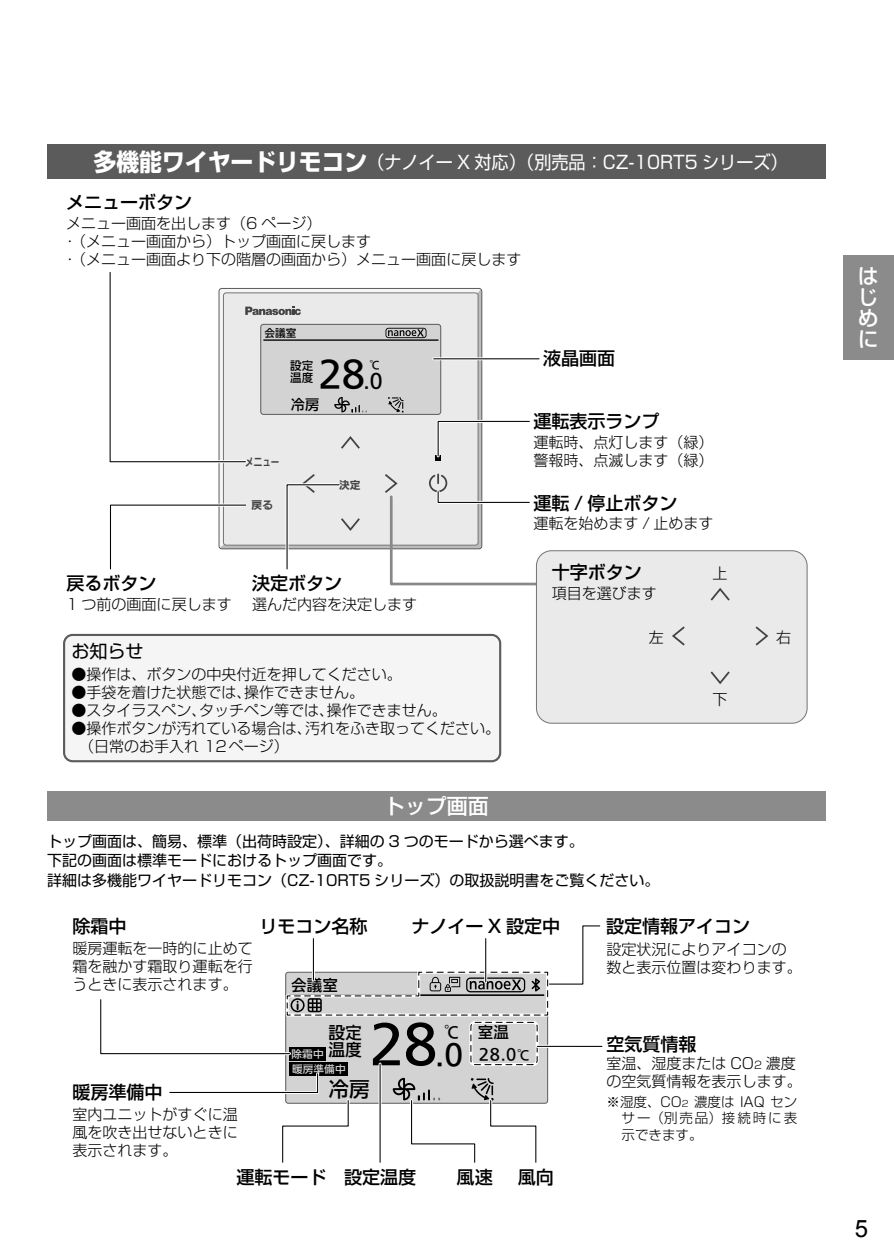
<style>
.page{position:relative;width:894px;height:1255px;background:#fff}
.page>*{position:absolute;margin:0;border:0;box-sizing:border-box;transform-origin:0 0}
.t1{font:51.9px "PUD Go Dp M 90 msp RKSJ H";color:#000}
.t2{font:35.7px "PUD Go Dp M 90 msp RKSJ H";color:#000}
.t3{font:28.5px "PUD Go Dp M 90 msp RKSJ H";color:#000}
.t4{font:24px "Arial";color:#000}
.t5{font:21px "Shin Go Pro Medium 90 msp RKSJ H";color:#fff}
.t6{font:21px/21px "Shin Go Pro Medium 90 msp RKSJ V";color:#fff;text-align:justify}
.t7{font:20.7px "PUD Go Dp M 90 msp RKSJ H";color:#000}
.t8{font:19.65px "PUD Go Dp M 90 msp RKSJ H";color:#000}
.t9{font:18px "Shin Go Pro Medium 90 msp RKSJ H";color:#000}
.t10{font:18px "Shin Go Pro Regular 90 msp RKSJ H";color:#fff;scale:.95 1}
.t11{font:18px "Shin Go Pro Regular 90 msp RKSJ H";color:#000}
.t12{font:16.8px/16.8px "PUD Go Dp M 90 msp RKSJ H";color:#000}
.t13{font:15.6px "PUD Go Dp M 90 msp RKSJ H";color:#000}
.t14{font:15px/18px "Shin Go Pro Light 90 msp RKSJ H";color:#000}
.t15{font:15px/19.5px "Shin Go Pro Regular 90 msp RKSJ H";color:#000}
.t16{font:14.25px "PUD Go Dp M 90 msp RKSJ H";color:#000}
.t17{font:13.5px/16.2px "Shin Go Pro Light 90 msp RKSJ H";color:#000;text-align:justify}
.t18{font:12.9px "PUD Go Dp M 90 msp RKSJ H";color:#000}
.t19{font:11.55px/11.6px "PUD Go Dp M 90 msp RKSJ H";color:#000}
.t20{font:10.65px "PUD Go Dp B 90 msp RKSJ H";color:#434343}
.t21{font:10.65px "PUD Go Dp B 90 msp RKSJ H";color:#434343;scale:.8 1}
.t22{font:10.65px "PUD Go Dp M 90 msp RKSJ H";color:#000}
.t23{font:10.35px "PUD Go Dp M 90 msp RKSJ H";color:#d3d3d3}
.s1{font-family:"Shin Go Pro Bold 90 msp RKSJ H";font-size:24px}
.s2{font-size:10.5px}
.s3{font-size:9px}
</style>
<div class="page">
<div style="left:842px;top:255px;width:51px;height:105px;background:#8b8b8b"></div>
<div style="left:47px;top:145px;width:778px;height:34px;background:#5b5b5b"></div>
<div style="left:286px;top:972px;width:261px;height:131px;background:#d3d3d3;border-radius:3px"></div>
<div style="left:289px;top:1047px;width:37px;height:13px;background:#000"></div>
<div style="left:289px;top:1062px;width:59px;height:14px;background:#000"></div>
<svg style="left:169px;top:1071px;width:182px;height:92px"></svg>
<hr style="left:378px;top:1064px;width:3px;height:98px;background:#fff">
<hr style="left:379px;top:1064px;width:1px;height:98px;background:#000">
<svg style="left:393px;top:1078px;width:145px;height:85px"></svg>
<svg style="left:100px;top:925px;width:501px;height:132px"></svg>
<div style="left:469px;top:1021px;width:69px;height:45px;border:3px solid #fff;border-radius:4px"></div>
<div style="left:470px;top:1022px;width:67px;height:43px;border:1px dashed #000;border-radius:4px"></div>
<hr style="left:312px;top:939px;width:3px;height:41px;background:#fff">
<hr style="left:313px;top:939px;width:1px;height:41px;background:#000">
<hr style="left:484px;top:939px;width:3px;height:43px;background:#fff">
<hr style="left:485px;top:939px;width:1px;height:43px;background:#000">
<hr style="left:537px;top:1045px;width:65px;height:3px;background:#fff">
<hr style="left:537px;top:1046px;width:65px;height:1px;background:#000">
<div style="left:64px;top:635px;width:436px;height:126px;background:#f5f5f5;border-radius:9px"></div>
<div style="left:63px;top:634px;width:438px;height:128px;border:2px solid #5b5b5b;border-radius:9px"></div>
<div style="left:223px;top:293px;width:255px;height:252px;background:#eaeaea;border-radius:3px"></div>
<svg style="left:341px;top:436px;width:19px;height:13px"></svg>
<div style="left:261px;top:324px;width:179px;height:90px;background:#d3d3d3;border-radius:3px"></div>
<div style="left:260px;top:324px;width:181px;height:91px;border:1px solid #5b5b5b;border-radius:3px"></div>
<hr style="left:263px;top:339px;width:175px;height:2px;background:#000">
<svg style="left:388px;top:397px;width:15px;height:16px"></svg>
<svg style="left:334px;top:397px;width:33px;height:15px"></svg>
<svg style="left:385px;top:328px;width:41px;height:10px"></svg>
<svg style="left:110px;top:502px;width:139px;height:68px"></svg>
<svg style="left:109px;top:272px;width:192px;height:193px"></svg>
<svg style="left:284px;top:474px;width:76px;height:96px"></svg>
<svg style="left:435px;top:418px;width:95px;height:43px"></svg>
<hr style="left:433px;top:357px;width:106px;height:3px;background:#fff">
<hr style="left:433px;top:358px;width:106px;height:1px;background:#000">
<svg style="left:385px;top:474px;width:159px;height:112px"></svg>
<div style="left:536px;top:551px;width:271px;height:172px;background:#eaeaea;border-radius:15px"></div>
<div style="left:536px;top:550px;width:271px;height:174px;border:1px solid #737373;border-radius:15px"></div>
<svg style="left:755px;top:626px;width:13px;height:20px"></svg>
<svg style="left:710px;top:588px;width:19px;height:13px"></svg>
<svg style="left:710px;top:671px;width:19px;height:13px"></svg>
<svg style="left:672px;top:626px;width:12px;height:20px"></svg>
<div style="left:47px;top:791px;width:778px;height:30px;background:#8b8b8b"></div>
<p class="t10" style="left:94px;top:155px;width:732px"><span class="s1">多機能ワイヤードリモコン</span>（ナノイー X 対応）（別売品：CZ-10RT5 シリーズ）</p>
<p class="t9" style="left:66px;top:196px;width:127px">メニューボタン</p>
<p class="t14" style="left:62px;top:216px;width:460px">メニュー画面を出します（6 ページ）<br>・ （メニュー画面から）トップ画面に戻します<br>・ （メニュー画面より下の階層の画面から）メニュー画面に戻します</p>
<p class="t22" style="left:264px;top:329px;width:34px">会議室</p>
<h2 class="t2" style="left:318px;top:360px;width:48px">28</h2>
<p class="t19" style="left:290px;top:361px;width:25px">設定温度</p>
<p class="t16" style="left:291px;top:400px;width:30px">冷房</p>
<p class="t22" style="left:370px;top:361px;width:12px">℃</p>
<h3 class="t8" style="left:363px;top:373px;width:21px">.0</h3>
<p class="t21" style="left:245px;top:458px;width:44px">メニュー</p>
<p class="t20" style="left:251px;top:501px;width:23px">戻る</p>
<p class="t20" style="left:339px;top:481px;width:23px">決定</p>
<p class="t9" style="left:66px;top:577px;width:91px">戻るボタン</p>
<p class="t14" style="left:66px;top:597px;width:167px">1 つ前の画面に戻します</p>
<p class="t9" style="left:252px;top:576px;width:91px">決定ボタン</p>
<p class="t14" style="left:252px;top:597px;width:166px">選んだ内容を決定します</p>
<p class="t11" style="left:71px;top:645px;width:73px">お知らせ</p>
<p class="t14" style="left:71px;top:667px;width:331px">●操作は、ボタンの中央付近を押してください。</p>
<p class="t14" style="left:71px;top:685px;width:294px">●手袋を着けた状態では、操作できません。</p>
<p class="t14" style="left:71px;top:703px;width:376px">●スタイラスペン、タッチペン等では、操作できません。</p>
<p class="t14" style="left:79px;top:721px;width:422px;text-indent:-8px">● 操作ボタンが汚れている場合は、汚れをふき取ってください。（日常のお手入れ 12ページ）</p>
<h3 class="t5" style="left:384px;top:798px;width:106px">トップ画面</h3>
<p class="t9" style="left:543px;top:351px;width:73px">液晶画面</p>
<p class="t9" style="left:533px;top:415px;width:127px">運転表示ランプ</p>
<p class="t14" style="left:533px;top:435px;width:181px">運転時、点灯します（緑）警報時、点滅します（緑）</p>
<p class="t9" style="left:533px;top:496px;width:145px">運転 / 停止ボタン</p>
<p class="t14" style="left:533px;top:517px;width:182px">運転を始めます / 止めます</p>
<p class="t9" style="left:552px;top:566px;width:91px">十字ボタン</p>
<p class="t14" style="left:552px;top:586px;width:106px">項目を選びます</p>
<p class="t14" style="left:712px;top:566px;width:16px">上</p>
<p class="t14" style="left:649px;top:631px;width:16px">左</p>
<p class="t14" style="left:776px;top:631px;width:16px">右</p>
<p class="t14" style="left:712px;top:693px;width:16px">下</p>
<p class="t15" style="left:47px;top:834px;width:614px">トップ画面は、簡易、標準（出荷時設定）、詳細の 3 つのモードから選べます。<br>下記の画面は標準モードにおけるトップ画面です。<br>詳細は多機能ワイヤードリモコン（CZ-10RT5 シリーズ）の取扱説明書をご覧ください。</p>
<p class="t9" style="left:73px;top:919px;width:56px">除霜中</p>
<p class="t9" style="left:259px;top:919px;width:109px">リモコン名称</p>
<p class="t9" style="left:411px;top:919px;width:150px">ナノイー X 設定中</p>
<p class="t9" style="left:606px;top:919px;width:146px">設定情報アイコン</p>
<p class="t14" style="left:606px;top:943px;width:196px">設定状況によりアイコンの数と表示位置は変わります。</p>
<p class="t14" style="left:73px;top:941px;width:181px;text-align:justify">暖房運転を一時的に止めて霜を融かす霜取り運転を行うときに表示されます。</p>
<p class="t13" style="left:291px;top:979px;width:48px">会議室</p>
<p class="t9" style="left:73px;top:1085px;width:91px">暖房準備中</p>
<p class="t14" style="left:73px;top:1108px;width:166px;text-align:justify">室内ユニットがすぐに温風を吹き出せないときに表示されます。</p>
<h1 class="t1" style="left:369px;top:1024px;width:69px">28</h1>
<p class="t12" style="left:328px;top:1026px;width:35px">設定温度</p>
<h3 class="t7" style="left:328px;top:1081px;width:43px">冷房</h3>
<p class="t13" style="left:444px;top:1026px;width:17px">℃</p>
<h3 class="t3" style="left:435px;top:1043px;width:29px">.0</h3>
<p class="t23" style="left:291px;top:1050px;width:34px">除霜中</p>
<p class="t23" style="left:292px;top:1065px;width:55px">暖房準備中</p>
<p class="t13" style="left:478px;top:1026px;width:33px">室温</p>
<p class="t13" style="left:478px;top:1048px;width:39px">28.0</p>
<p class="t18" style="left:517px;top:1050px;width:14px">℃</p>
<p class="t9" style="left:236px;top:1170px;width:181px">運転モード 設定温度</p>
<p class="t9" style="left:456px;top:1170px;width:37px">風速</p>
<p class="t9" style="left:517px;top:1170px;width:37px">風向</p>
<p class="t9" style="left:606px;top:1038px;width:91px">空気質情報</p>
<p class="t14" style="left:606px;top:1057px;width:197px">室温、湿度または CO<span class="s2">2</span> 濃度の空気質情報を表示します。</p>
<p class="t17" style="left:621px;top:1096px;width:177px;text-indent:-15px">※湿度、CO<span class="s3">2</span> 濃度は IAQ センサー（別売品）接続時に表示できます。</p>
<h3 class="t6" style="left:857px;top:268px;width:21px">はじめに</h3>
<h3 class="t4" style="left:854px;top:1215px;width:15px">5</h3>
</div>
